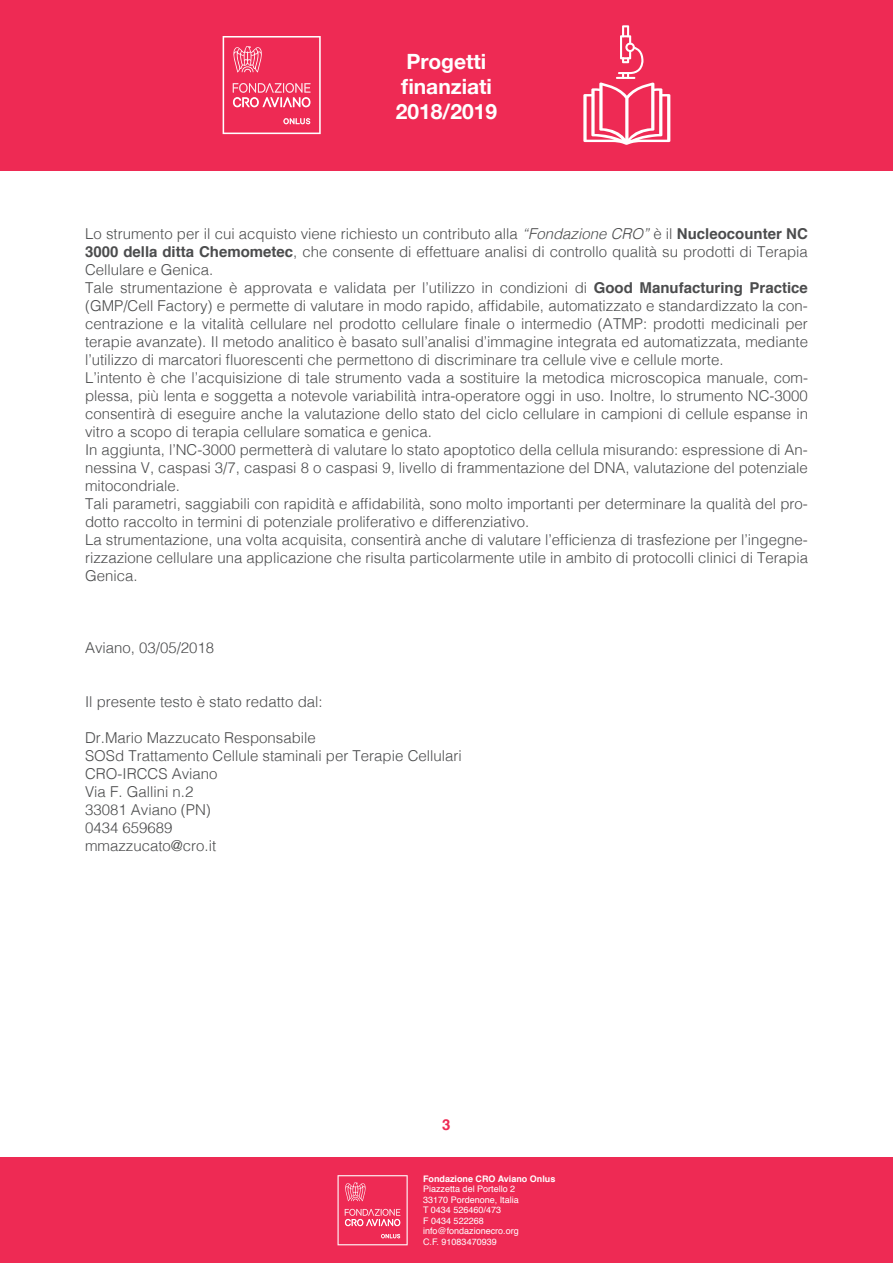
<style>
.page{position:relative;width:893px;height:1263px;background:#fff}
.page>*{position:absolute;margin:0;border:0;box-sizing:border-box;transform-origin:0 0}
.t1{font:700 21px/25.2px "Helvetica Neue";color:#fff;text-align:center}
.t2{font:300 15px/18px "Helvetica";color:#4b4c4d}
.t3{font:700 15px "Helvetica";color:#ee2953}
.t4{font:9px/10.5px "Helvetica";color:#fff}
.t5{font:700 9px "Helvetica";color:#fff}
.s1{font-style:italic}
.s2{font-weight:700}
</style>
<div class="page">
<div style="left:0;top:1157px;width:893px;height:106px;background:#ee2a54"></div>
<svg style="left:338px;top:1175px;width:70px;height:70px"></svg>
<div style="left:0;top:0;width:893px;height:170px;background:#ee2a54"></div>
<svg style="left:223px;top:36px;width:98px;height:98px"></svg>
<svg style="left:583px;top:25px;width:87px;height:120px"></svg>
<h1 class="t1" style="left:396px;top:48px;width:103px">Progetti finanziati<br>2018/2019</h1>
<p class="t2" style="left:85px;top:224px;width:724px">Lo strumento per il cui acquisto viene richiesto un contributo alla <span class="s1">“Fondazione CRO”</span> è il <span class="s2">Nucleocounter NC 3000 della ditta Chemometec</span>, che consente di effettuare analisi di controllo qualità su prodotti di Terapia Cellulare e Genica.<br>Tale strumentazione è approvata e validata per l’utilizzo in condizioni di <span class="s2">Good Manufacturing Practice </span>(GMP/Cell Factory) e permette di valutare in modo rapido, affidabile, automatizzato e standardizzato la con&shy;centrazione e la vitalità cellulare nel prodotto cellulare finale o intermedio (ATMP: prodotti medicinali per terapie avanzate). Il metodo analitico è basato sull’analisi d’immagine integrata ed automatizzata, mediante l’utilizzo di marcatori fluorescenti che permettono di discriminare tra cellule vive e cellule morte.<br>L’intento è che l’acquisizione di tale strumento vada a sostituire la metodica microscopica manuale, com&shy;plessa, più lenta e soggetta a notevole variabilità intra-operatore oggi in uso. Inoltre, lo strumento NC-3000 consentirà di eseguire anche la valutazione dello stato del ciclo cellulare in campioni di cellule espanse in vitro a scopo di terapia cellulare somatica e genica.<br>In aggiunta, l’NC-3000 permetterà di valutare lo stato apoptotico della cellula misurando: espressione di An&shy;nessina V, caspasi 3/7, caspasi 8 o caspasi 9, livello di frammentazione del DNA, valutazione del potenziale mitocondriale.<br>Tali parametri, saggiabili con rapidità e affidabilità, sono molto importanti per determinare la qualità del pro&shy;dotto raccolto in termini di potenziale proliferativo e differenziativo.<br>La strumentazione, una volta acquisita, consentirà anche di valutare l’efficienza di trasfezione per l’ingegne&shy;rizzazione cellulare una applicazione che risulta particolarmente utile in ambito di protocolli clinici di Terapia Genica.</p>
<p class="t2" style="left:85px;top:638px;width:131px">Aviano, 03/05/2018</p>
<p class="t2" style="left:85px;top:692px;width:239px">Il presente testo è stato redatto dal:</p>
<p class="t2" style="left:85px;top:728px;width:378px">Dr.Mario Mazzucato Responsabile<br>SOSd Trattamento Cellule staminali per Terapie Cellulari<br>CRO-IRCCS Aviano<br>Via F. Gallini n.2<br>33081 Aviano (PN)<br>0434 659689<br>mmazzucato@cro.it</p>
<p class="t3" style="left:442px;top:1113px;width:10px">3</p>
<p class="t5" style="left:423px;top:1171px;width:134px">Fondazione CRO Aviano Onlus</p>
<p class="t4" style="left:423px;top:1184px;width:97px">Piazzetta del Portello 2<br>33170 Pordenone, Italia<br>T 0434 526460/473<br>F 0434 522268 info@fondazionecro.org<br>C.F. 91083470939</p>
</div>
